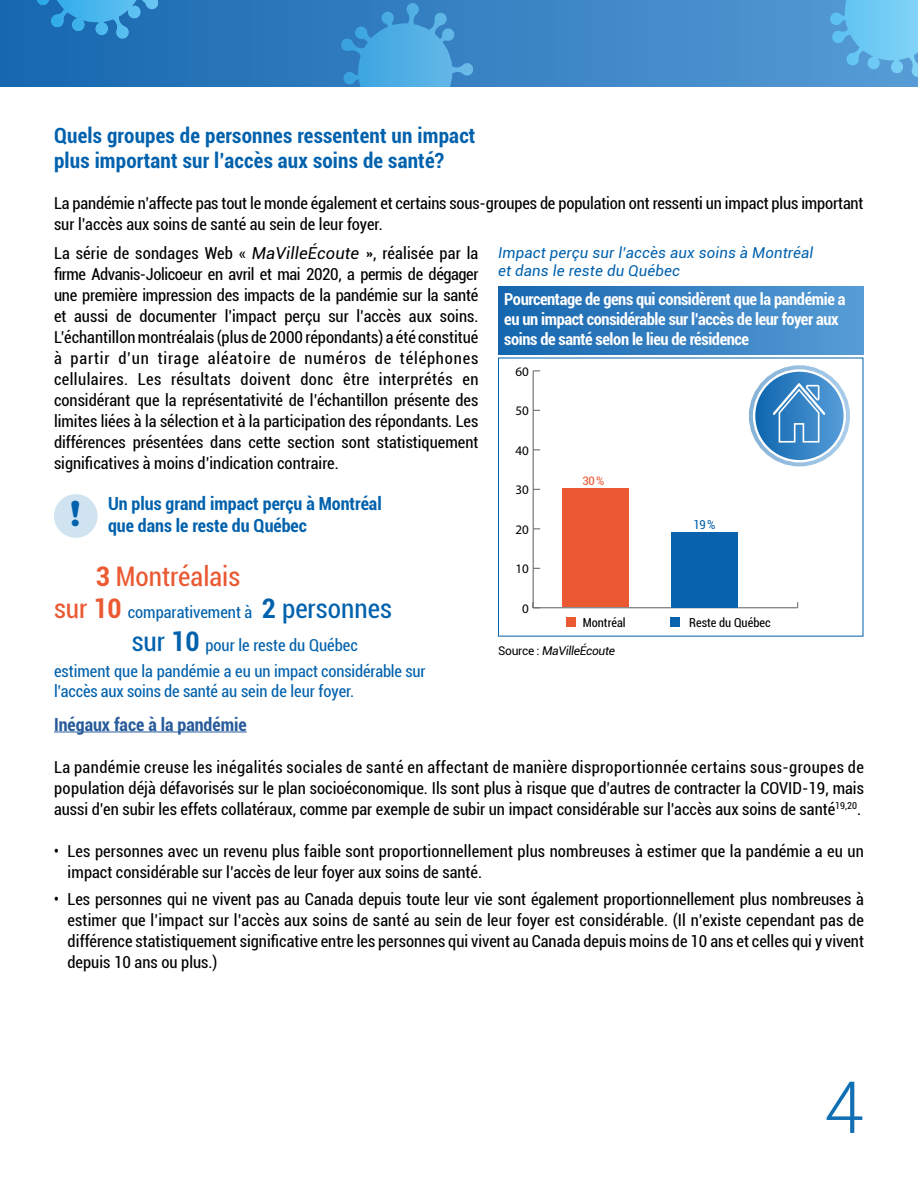
<style>
.page{position:relative;width:918px;height:1188px;background:#fff}
.page>*{position:absolute;margin:0;border:0;box-sizing:border-box;transform-origin:0 0}
.t1{font:300 72px "Roboto";color:#1170b4}
.t2{font:900 36px "Nunito";color:#0061ad}
.t3{font:condensed 27px "Roboto";color:#eb5932}
.t4{font:700 condensed 21px/25.2px "Roboto";letter-spacing:.01em;color:#0061ad}
.t5{font:700 condensed 18px/21.6px "Roboto";color:#0061ad}
.t6{font:700 condensed 18px "Roboto";color:#275b9b}
.t7{font:condensed 16.5px/21px "Roboto";color:#000;text-align:justify}
.t8{font:condensed 16.5px/32.4px "Roboto";color:#0061ad}
.t9{font:700 condensed 16.5px/19.8px "Roboto";letter-spacing:-.025em;color:#fff}
.t10{font:italic 15px/18px "Roboto";letter-spacing:.01em;color:#0061ad}
.t11{font:13.05px "Myriad Pro";color:#000}
.t12{font:condensed 12.3px "Roboto";color:#000}
.t13{font:condensed 12.3px "Roboto";color:#0962ad}
.t14{font:italic 12px "Roboto";letter-spacing:-.025em;color:#000}
.t15{font:condensed 11.7px "Roboto";color:#eb5932;scale:1.05 1}
.s1{font-style:italic;font-stretch:normal}
.s2{font-weight:700}
.s3{font-size:27px;color:#eb5932}
.s4{font-weight:700;font-size:27px;color:#eb5932}
.s5{font-weight:700;font-size:27px}
.s6{font-size:27px}
.s7{font-style:normal}
</style>
<div class="page">
<div style="left:670px;top:617px;width:10px;height:9px;background:#0962ad"></div>
<div style="left:566px;top:617px;width:10px;height:9px;background:#eb5932"></div>
<hr style="left:533px;top:607px;width:265px;height:1px;background:#706f6f">
<hr style="left:533px;top:371px;width:1px;height:237px;background:#706f6f">
<div style="left:671px;top:532px;width:67px;height:76px;background:#0962ad"></div>
<div style="left:562px;top:488px;width:66px;height:119px;background:#eb5932"></div>
<div style="left:0;top:0;width:918px;height:86px;background:linear-gradient(to right,#1667af,#569bd5)"></div>
<svg style="left:829px;top:0;width:89px;height:77px;background:#67bae9"></svg>
<svg style="left:32px;top:0;width:133px;height:39px;background:#2f8bca"></svg>
<svg style="left:340px;top:4px;width:133px;height:82px;background:#4398d3"></svg>
<div style="left:498px;top:287px;width:366px;height:67px;background:linear-gradient(to right,#1566ae,#589cd6)"></div>
<hr style="left:54px;top:732px;width:193px;height:1px;background:#275b9b">
<svg style="left:755px;top:372px;width:89px;height:88px;background:#3784c4"></svg>
<div style="left:749px;top:365px;width:101px;height:101px;border:4px solid #fff;border-radius:50%"></div>
<svg style="left:773px;top:383px;width:52px;height:60px;background:#5697cd"></svg>
<div style="left:54px;top:494px;width:44px;height:44px;background:#cfe3f0;border-radius:50%"></div>
<p class="t4" style="left:54px;top:122px;width:423px">Quels groupes de personnes ressentent un impact plus important sur l’accès aux soins de santé?</p>
<p class="t7" style="left:54px;top:192px;width:811px">La pandémie n’affecte pas tout le monde également et certains sous-groupes de population ont ressenti un impact plus important sur l’accès aux soins de santé au sein de leur foyer.</p>
<p class="t7" style="left:54px;top:242px;width:426px">La série de sondages Web « <span class="s1">MaVilleÉcoute</span> », réalisée par la firme Advanis-Jolicoeur en avril et mai 2020, a permis de dégager une première impression des impacts de la pandémie sur la santé et aussi de documenter l’impact perçu sur l’accès aux soins.<br>L’échantillon montréalais (plus de 2000 répondants) a été constitué à partir d’un tirage aléatoire de numéros de téléphones cellulaires. Les résultats doivent donc être interprétés en considérant que la représentativité de l’échantillon présente des limites liées à la sélection et à la participation des répondants. Les différences présentées dans cette section sont statistiquement significatives à moins d’indication contraire.</p>
<p class="t5" style="left:108px;top:492px;width:275px">Un plus grand impact perçu à Montréal que dans le reste du Québec</p>
<h3 class="t3" style="left:96px;top:557px;width:146px"><span class="s2">3</span> Montréalais</h3>
<p class="t8" style="left:132px;top:596px;width:262px;text-indent:-78px"><span class="s3">sur</span> <span class="s4">10</span> comparativement à <span class="s5">2</span> <span class="s6">personnes sur</span> <span class="s5">10</span> pour le reste du Québec</p>
<p class="t8" style="left:54px;top:661px;width:373px;line-height:19.8px">estiment que la pandémie a eu un impact considérable sur l’accès aux soins de santé au sein de leur foyer.</p>
<h2 class="t2" style="left:70px;top:487px;width:11px">!</h2>
<p class="t10" style="left:498px;top:243px;width:317px">Impact perçu sur l’accès aux soins à Montréal et dans le reste du Québec</p>
<p class="t9" style="left:504px;top:289px;width:343px">Pourcentage de gens qui considèrent que la pandémie a eu un impact considérable sur l’accès de leur foyer aux soins de santé selon le lieu de résidence</p>
<p class="t11" style="left:515px;top:363px;width:15px">60</p>
<p class="t11" style="left:515px;top:403px;width:15px">50</p>
<p class="t11" style="left:515px;top:442px;width:15px">40</p>
<p class="t11" style="left:515px;top:482px;width:15px">30</p>
<p class="t11" style="left:515px;top:521px;width:15px">20</p>
<p class="t11" style="left:515px;top:561px;width:15px">10</p>
<p class="t11" style="left:522px;top:600px;width:8px">0</p>
<p class="t15" style="left:583px;top:473px;width:22px">30 %</p>
<p class="t13" style="left:694px;top:516px;width:23px">19 %</p>
<p class="t12" style="left:583px;top:614px;width:44px">Montréal</p>
<p class="t12" style="left:689px;top:614px;width:83px">Reste du Québec</p>
<p class="t14" style="left:498px;top:642px;width:119px"><span class="s7">Source :</span> MaVilleÉcoute</p>
<p class="t6" style="left:54px;top:712px;width:194px">Inégaux face à la pandémie</p>
<p class="t7" style="left:54px;top:756px;width:811px">La pandémie creuse les inégalités sociales de santé en affectant de manière disproportionnée certains sous-groupes de population déjà défavorisés sur le plan socioéconomique. Ils sont plus à risque que d’autres de contracter la COVID-19, mais aussi d’en subir les effets collatéraux, comme par exemple de subir un impact considérable sur l’accès aux soins de santé<sup>19,20</sup>.</p>
<p class="t7" style="left:67px;top:840px;width:798px;text-indent:-13px">• Les personnes avec un revenu plus faible sont proportionnellement plus nombreuses à estimer que la pandémie a eu un impact considérable sur l’accès de leur foyer aux soins de santé.</p>
<p class="t7" style="left:67px;top:888px;width:798px;text-indent:-13px">• Les personnes qui ne vivent pas au Canada depuis toute leur vie sont également proportionnellement plus nombreuses à estimer que l’impact sur l’accès aux soins de santé au sein de leur foyer est considérable. (Il n’existe cependant pas de différence statistiquement significative entre les personnes qui vivent au Canada depuis moins de 10 ans et celles qui y vivent depuis 10 ans ou plus.)</p>
<h1 class="t1" style="left:824px;top:1057px;width:41px">4</h1>
</div>
